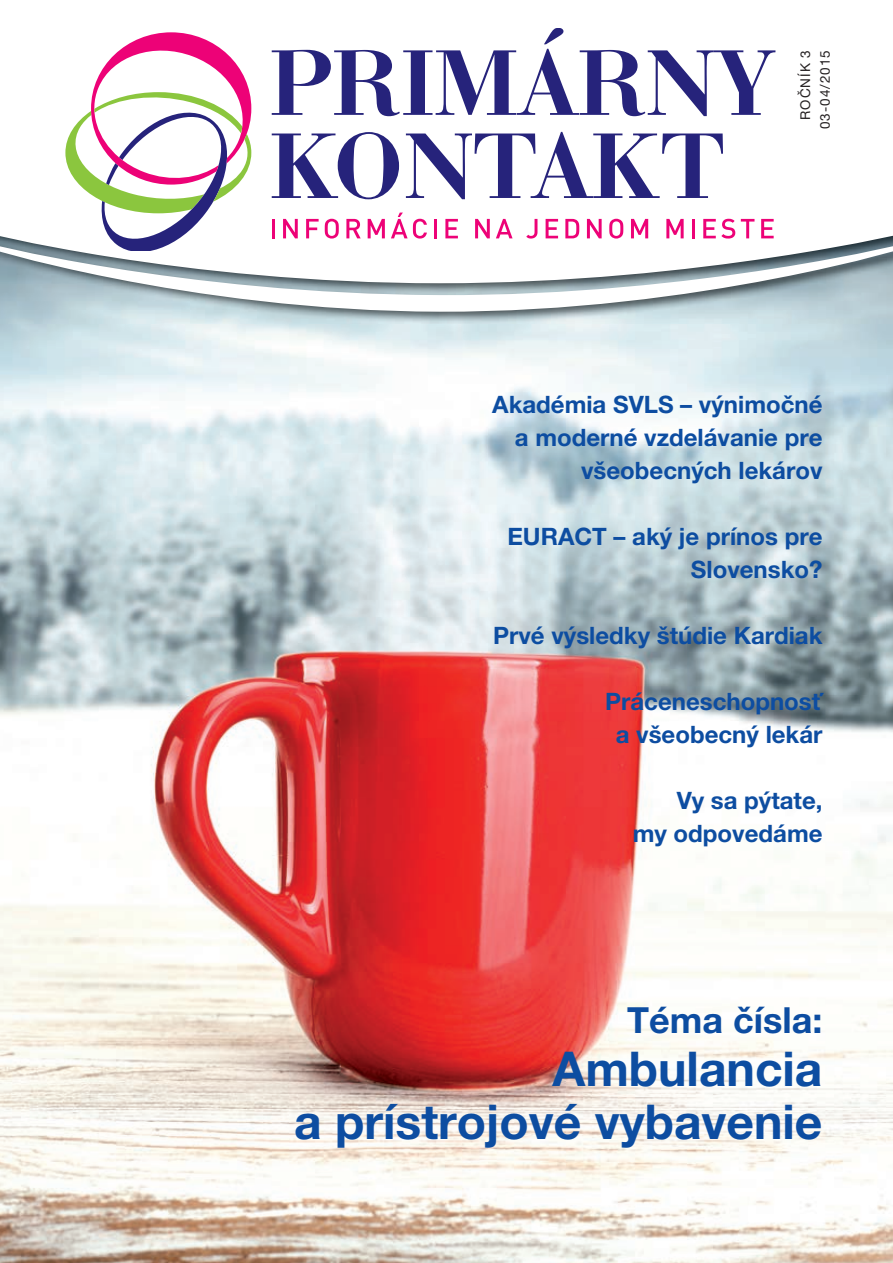
<style>
.page{position:relative;width:893px;height:1263px;background:#fff}
.page>*{position:absolute;margin:0;border:0;box-sizing:border-box;transform-origin:0 0}
.t1{font:700 48px/52.8px "Helvetica Neue LT Pro";color:#0d4da1;text-align:right}
.t2{font:700 36px "Helvetica Neue LT Pro";color:#0d4da1}
.t3{font:700 24px/33px "Helvetica Neue LT Pro";color:#0d4da1;text-align:right}
.t4{font:13.5px/19.5px "Helvetica Neue LT Pro";letter-spacing:.075em;color:#231f20;text-align:right}
</style>
<div class="page">
<img style="left:0;top:324px;width:893px;height:939px">
<img style="left:0;top:312px;width:893px;height:12px">
<svg style="left:0;top:241px;width:893px;height:71px"></svg>
<svg style="left:272px;top:29px;width:503px;height:87px"></svg>
<svg style="left:272px;top:132px;width:127px;height:67px"></svg>
<svg style="left:406px;top:132px;width:317px;height:67px"></svg>
<hr style="left:272px;top:219px;width:3px;height:19px;background:#ed0277">
<svg style="left:283px;top:219px;width:15px;height:19px"></svg>
<svg style="left:306px;top:219px;width:13px;height:19px"></svg>
<svg style="left:325px;top:219px;width:14px;height:20px"></svg>
<svg style="left:346px;top:219px;width:15px;height:19px"></svg>
<svg style="left:368px;top:219px;width:17px;height:19px"></svg>
<svg style="left:391px;top:213px;width:36px;height:26px"></svg>
<hr style="left:434px;top:219px;width:3px;height:19px;background:#ed0277">
<svg style="left:445px;top:219px;width:13px;height:19px"></svg>
<svg style="left:475px;top:219px;width:15px;height:19px"></svg>
<svg style="left:496px;top:219px;width:16px;height:19px"></svg>
<svg style="left:526px;top:219px;width:11px;height:20px"></svg>
<svg style="left:546px;top:219px;width:12px;height:19px"></svg>
<svg style="left:565px;top:219px;width:14px;height:19px"></svg>
<svg style="left:587px;top:219px;width:15px;height:19px"></svg>
<svg style="left:609px;top:219px;width:14px;height:20px"></svg>
<svg style="left:631px;top:219px;width:17px;height:19px"></svg>
<svg style="left:666px;top:219px;width:18px;height:19px"></svg>
<hr style="left:692px;top:219px;width:3px;height:19px;background:#ed0277">
<svg style="left:703px;top:219px;width:32px;height:20px"></svg>
<svg style="left:741px;top:219px;width:13px;height:19px"></svg>
<svg style="left:761px;top:219px;width:13px;height:19px"></svg>
<svg style="left:65px;top:32px;width:187px;height:219px"></svg>
<p class="t4" style="left:797px;top:129px;width:80px;rotate:-90deg">ROČNÍK 3<br>03-04/2015</p>
<p class="t3" style="left:492px;top:390px;width:332px">Akadémia SVLS – výnimočné a moderné vzdelávanie pre všeobecných lekárov</p>
<p class="t3" style="left:507px;top:522px;width:317px">EURACT – aký je prínos pre<br>Slovensko?</p>
<p class="t3" style="left:493px;top:621px;width:331px">Prvé výsledky štúdie Kardiak</p>
<p class="t3" style="left:605px;top:687px;width:219px;text-align:center">Práceneschopnosť a všeobecný lekár</p>
<p class="t3" style="left:633px;top:786px;width:191px">Vy sa pýtate,<br>my odpovedáme</p>
<h2 class="t2" style="left:627px;top:1007px;width:197px">Téma čísla:</h2>
<h1 class="t1" style="left:294px;top:1047px;width:530px">Ambulancia<br>a prístrojové vybavenie</h1>
</div>
